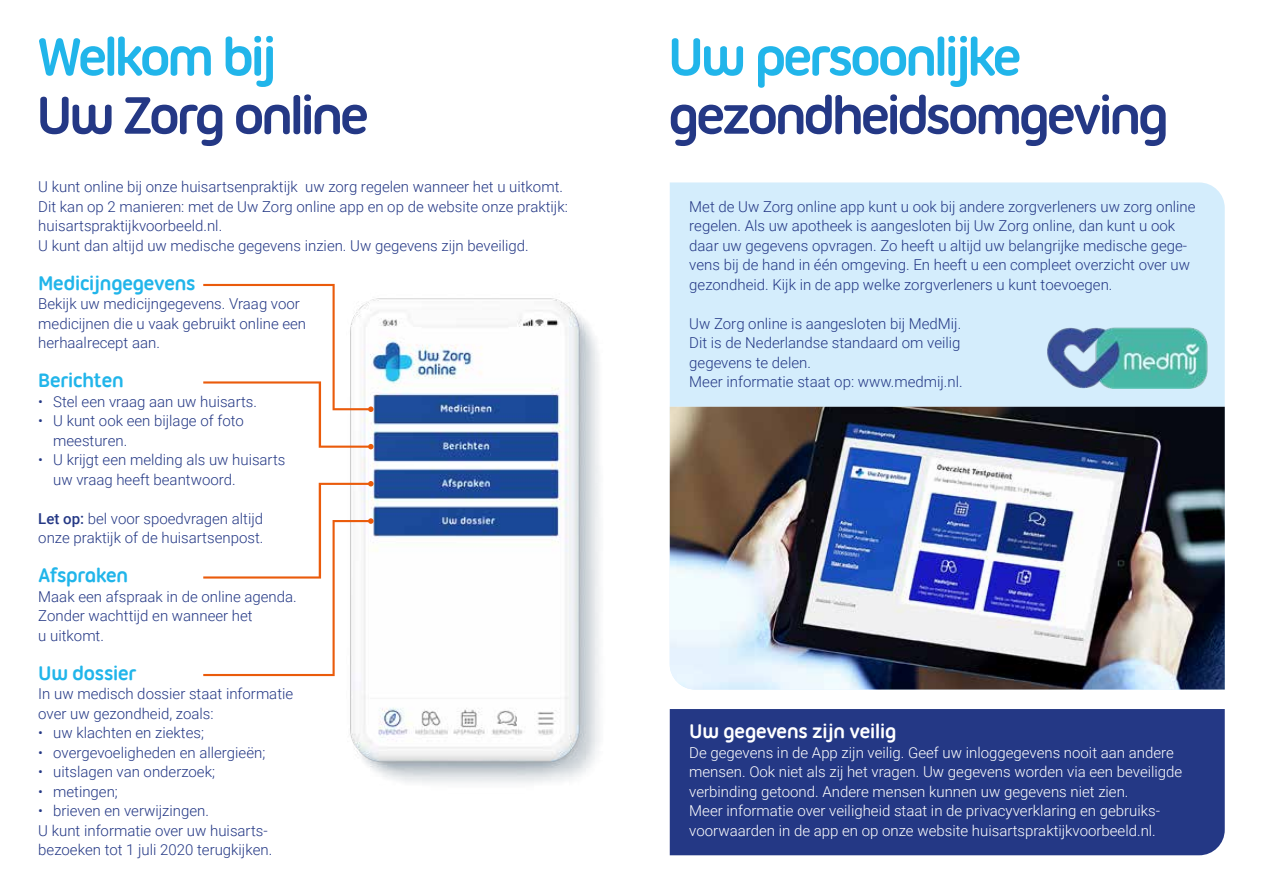
<style>
.page{position:relative;width:1263px;height:893px;background:#fff}
.page>*{position:absolute;margin:0;border:0;box-sizing:border-box;transform-origin:0 0}
.t1{font:700 57px "Ubuntu Titling";letter-spacing:-.085em;color:#243885}
.t2{font:700 57px "Ubuntu Titling";letter-spacing:-.085em;color:#21b5ea}
.t3{font:700 21px "Ubuntu Titling";letter-spacing:-.04em;color:#21b5ea}
.t4{font:700 21px "Ubuntu Titling";letter-spacing:-.04em;color:#fff}
.t5{font:300 15px/19.5px "Roboto";color:#243885}
.t6{font:300 15px/19.5px "Roboto";color:#fff}
.s1{font-weight:500}
</style>
<div class="page">
<div style="left:670px;top:182px;width:555px;height:225px;background:#d4edfc"></div>
<div style="left:670px;top:709px;width:555px;height:146px;background:#243885"></div>
<img style="left:1045px;top:326px;width:163px;height:62px">
<img style="left:670px;top:407px;width:555px;height:282px">
<img style="left:350px;top:298px;width:250px;height:485px">
<svg style="left:203px;top:481px;width:171px;height:195px"></svg>
<svg style="left:203px;top:284px;width:171px;height:165px"></svg>
<h1 class="t2" style="left:36px;top:24px;width:243px">Welkom bij</h1>
<h1 class="t1" style="left:36px;top:82px;width:335px">Uw Zorg online</h1>
<p class="t5" style="left:38px;top:177px;width:531px">U kunt online bij onze huisartsenpraktijk uw zorg regelen wanneer het u uitkomt.<br>Dit kan op 2 manieren: met de Uw Zorg online app en op de website onze praktijk: huisartspraktijkvoorbeeld.nl.<br>U kunt dan altijd uw medische gegevens inzien. Uw gegevens zijn beveiligd.</p>
<h2 class="t3" style="left:38px;top:271px;width:159px">Medicijngegevens</h2>
<p class="t5" style="left:38px;top:294px;width:269px">Bekijk uw medicijngegevens. Vraag voor medicijnen die u vaak gebruikt online een herhaalrecept aan.</p>
<h2 class="t3" style="left:38px;top:368px;width:87px">Berichten</h2>
<p class="t5" style="left:38px;top:391px;width:220px">• Stel een vraag aan uw huisarts.</p>
<p class="t5" style="left:53px;top:411px;width:192px;text-indent:-15px">• U kunt ook een bijlage of foto meesturen.</p>
<p class="t5" style="left:53px;top:450px;width:234px;text-indent:-15px">• U krijgt een melding als uw huisarts uw vraag heeft beantwoord.</p>
<p class="t5" style="left:38px;top:508px;width:227px"><span class="s1">Let op:</span> bel voor spoedvragen altijd onze praktijk of de huisartsenpost.</p>
<h2 class="t3" style="left:38px;top:563px;width:92px">Afspraken</h2>
<p class="t5" style="left:38px;top:586px;width:260px">Maak een afspraak in de online agenda.<br>Zonder wachttijd en wanneer het<br>u uitkomt.</p>
<h2 class="t3" style="left:38px;top:661px;width:100px">Uw dossier</h2>
<p class="t5" style="left:38px;top:684px;width:256px">In uw medisch dossier staat informatie over uw gezondheid, zoals:</p>
<p class="t5" style="left:38px;top:723px;width:167px">• uw klachten en ziektes;</p>
<p class="t5" style="left:38px;top:742px;width:228px">• overgevoeligheden en allergieën;</p>
<p class="t5" style="left:38px;top:762px;width:178px">• uitslagen van onderzoek;</p>
<p class="t5" style="left:38px;top:781px;width:81px">• metingen;</p>
<p class="t5" style="left:38px;top:801px;width:235px">• brieven en verwijzingen.<br>U kunt informatie over uw huisarts&shy;bezoeken tot 1 juli 2020 terugkijken.</p>
<h1 class="t2" style="left:668px;top:24px;width:356px">Uw persoonlijke</h1>
<h1 class="t1" style="left:668px;top:82px;width:503px">gezondheidsomgeving</h1>
<p class="t5" style="left:689px;top:196px;width:508px">Met de Uw Zorg online app kunt u ook bij andere zorgverleners uw zorg online regelen. Als uw apotheek is aangesloten bij Uw Zorg online, dan kunt u ook daar uw gegevens opvragen. Zo heeft u altijd uw belangrijke medische gege&shy;vens bij de hand in één omgeving. En heeft u een compleet overzicht over uw gezondheid. Kijk in de app welke zorgverleners u kunt toevoegen.</p>
<p class="t5" style="left:689px;top:313px;width:275px">Uw Zorg online is aangesloten bij MedMij.<br>Dit is de Nederlandse standaard om veilig gegevens te delen.<br>Meer informatie staat op: www.medmij.nl.</p>
<h2 class="t4" style="left:689px;top:719px;width:209px">Uw gegevens zijn veilig</h2>
<p class="t6" style="left:689px;top:742px;width:494px">De gegevens in de App zijn veilig. Geef uw inloggegevens nooit aan andere mensen. Ook niet als zij het vragen. Uw gegevens worden via een beveiligde verbinding getoond. Andere mensen kunnen uw gegevens niet zien.<br>Meer informatie over veiligheid staat in de privacyverklaring en gebruiks&shy;voorwaarden in de app en op onze website huisartspraktijkvoorbeeld.nl.</p>
</div>
